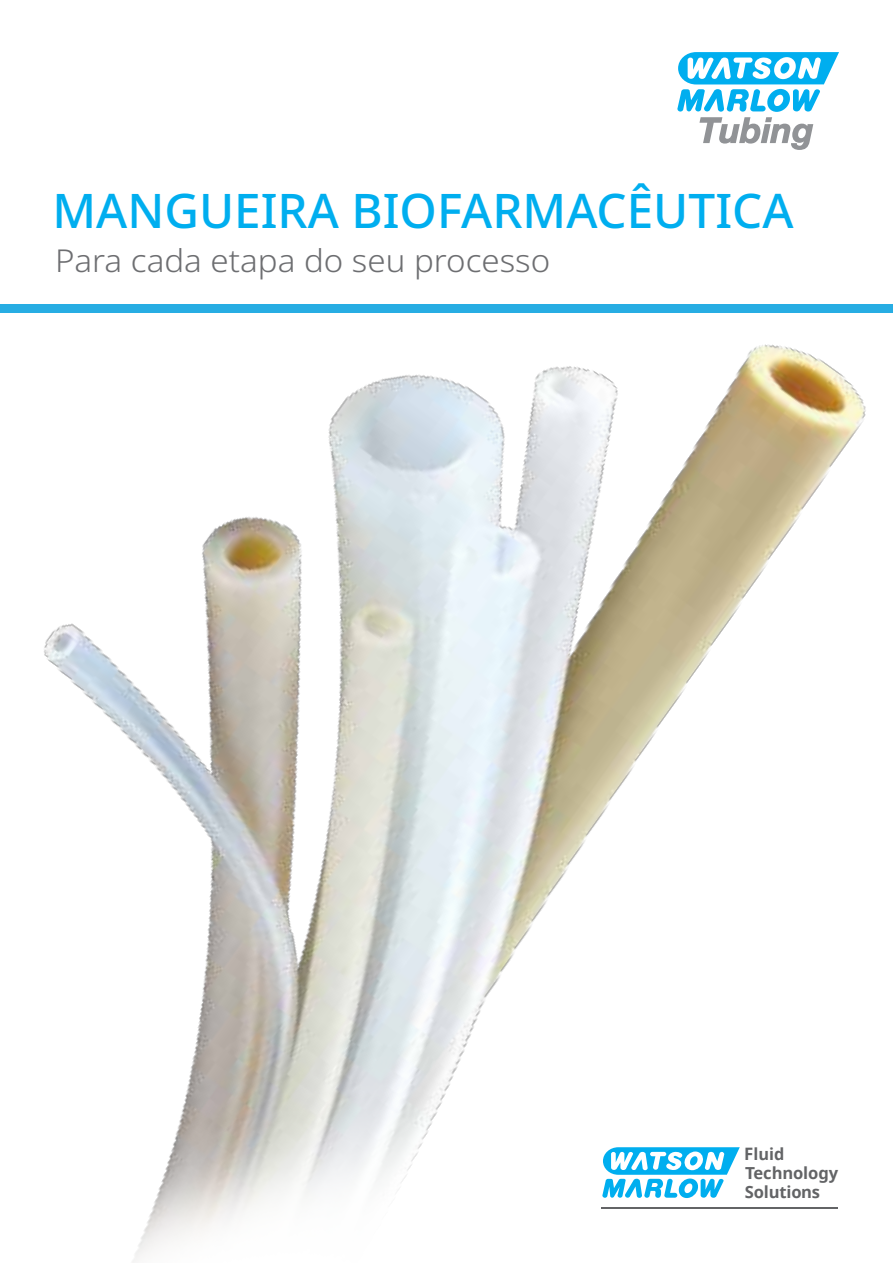
<style>
.page{position:relative;width:893px;height:1263px;background:#fff}
.page>*{position:absolute;margin:0;border:0;box-sizing:border-box;transform-origin:0 0}
.t1{font:500 47.7px "Noto Sans";color:#00aeef}
.t2{font:300 31.5px "Noto Sans";color:#6d6e71;scale:1.05 1}
.t3{font:700 16.5px/19px "Noto Sans";letter-spacing:-.01em;color:#636466}
.s1{font-size:17.1px}
</style>
<div class="page">
<img style="left:44px;top:344px;width:822px;height:919px">
<svg style="left:677px;top:52px;width:162px;height:98px"></svg>
<div style="left:0;top:304px;width:893px;height:9px;background:#27ade3"></div>
<hr style="left:602px;top:1207px;width:236px;height:2px;background:#636466">
<svg style="left:602px;top:1147px;width:138px;height:51px"></svg>
<h1 class="t1" style="left:52px;top:177px;width:743px">MANGUEIRA BIOFARMACÊUTICA</h1>
<p class="t2" style="left:55px;top:239px;width:473px">Para cada etapa do seu processo</p>
<p class="t3" style="left:744px;top:1144px;width:95px"><span class="s1">F</span>luid<br>Technology<br>Solutions</p>
</div>
